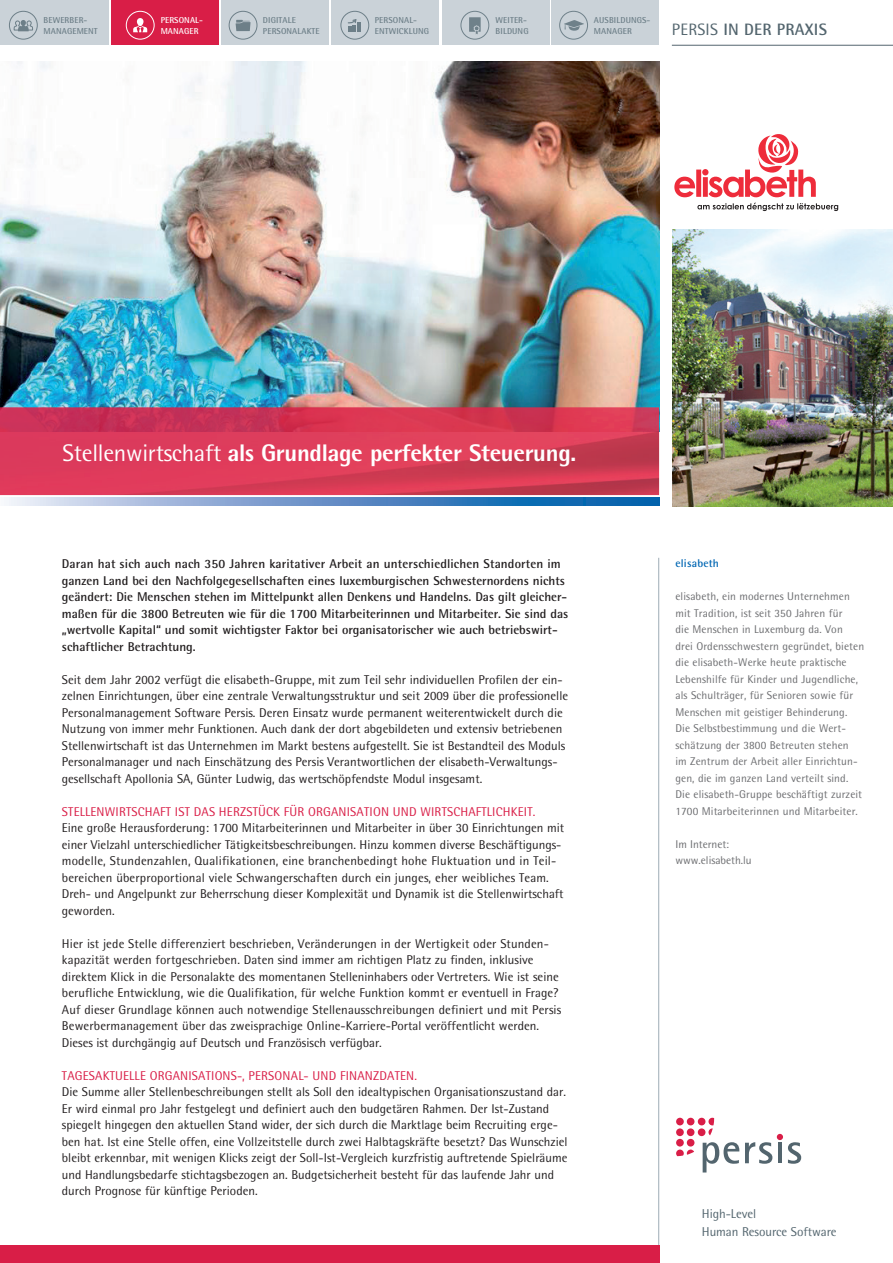
<style>
.page{position:relative;width:893px;height:1263px;background:#fff}
.page>*{position:absolute;margin:0;border:0;box-sizing:border-box;transform-origin:0 0}
.t1{font:800 24px "AT Rotis Semi Sans";letter-spacing:-.015em;color:#fff}
.t2{font:700 16.5px "AT Rotis Semi Sans";letter-spacing:.015em;color:#53656e}
.t3{font:12.9px/17.4px "AT Rotis Semi Sans";letter-spacing:-.005em;color:#53656e}
.t4{font:12.75px/16.5px "AT Rotis Semi Sans";color:#231f20}
.t5{font:700 12.75px/16.5px "AT Rotis Semi Sans";color:#231f20}
.t6{font:12.75px "AT Rotis Semi Sans";letter-spacing:.015em;color:#d91e47}
.t7{font:11.25px/16.5px "AT Rotis Semi Sans";letter-spacing:.01em;color:#6c6d70}
.t8{font:700 11.25px "AT Rotis Semi Sans";letter-spacing:.015em;color:#0166b3}
.t9{font:700 8.55px/10.1px "AT Rotis Semi Sans";letter-spacing:.015em;color:#6d7f88}
.t10{font:700 8.55px/10.1px "AT Rotis Semi Sans";letter-spacing:.015em;color:#fff}
.s1{font-weight:400}
</style>
<div class="page">
<img style="left:0;top:61px;width:659px;height:346px">
<svg style="left:6px;top:497px;width:653px;height:9px;background:#6696c9"></svg>
<img style="left:0;top:407px;width:659px;height:88px">
<svg style="left:697px;top:203px;width:141px;height:8px"></svg>
<svg style="left:674px;top:134px;width:142px;height:63px"></svg>
<img style="left:672px;top:230px;width:221px;height:276px">
<svg style="left:703px;top:1142px;width:36px;height:30px"></svg>
<svg style="left:745px;top:1134px;width:56px;height:30px"></svg>
<div style="left:676px;top:1118px;width:8px;height:7px;background:#d91e47;border-radius:50%"></div>
<div style="left:676px;top:1128px;width:8px;height:8px;background:#d91e47;border-radius:50%"></div>
<div style="left:687px;top:1118px;width:7px;height:7px;background:#d91e47;border-radius:50%"></div>
<div style="left:687px;top:1128px;width:7px;height:8px;background:#d91e47;border-radius:50%"></div>
<div style="left:698px;top:1118px;width:7px;height:7px;background:#d91e47;border-radius:50%"></div>
<div style="left:698px;top:1128px;width:7px;height:8px;background:#d91e47;border-radius:50%"></div>
<div style="left:676px;top:1139px;width:8px;height:7px;background:#d91e47;border-radius:50%"></div>
<div style="left:687px;top:1139px;width:7px;height:7px;background:#d91e47;border-radius:50%"></div>
<svg style="left:708px;top:1118px;width:6px;height:17px"></svg>
<svg style="left:676px;top:1149px;width:18px;height:7px"></svg>
<hr style="left:658px;top:558px;width:1px;height:705px;background:#9dacb5">
<div style="left:0;top:1246px;width:659px;height:17px;background:#d91e47"></div>
<hr style="left:672px;top:45px;width:221px;height:1px;background:#53656e">
<div style="left:442px;top:0;width:107px;height:45px;background:#cad2d8"></div>
<div style="left:552px;top:0;width:107px;height:45px;background:#cad2d8"></div>
<div style="left:332px;top:0;width:107px;height:45px;background:#cad2d8"></div>
<div style="left:221px;top:0;width:108px;height:45px;background:#cad2d8"></div>
<div style="left:111px;top:0;width:108px;height:45px;background:#d91e47"></div>
<div style="left:0;top:0;width:108px;height:45px;background:#cad2d8"></div>
<div style="left:9px;top:11px;width:29px;height:28px;border:1px solid #6d7f88;border-radius:50%"></div>
<svg style="left:13px;top:20px;width:20px;height:11px"></svg>
<div style="left:126px;top:11px;width:28px;height:28px;border:1px solid #fff;border-radius:50%"></div>
<div style="left:137px;top:18px;width:7px;height:8px;background:#fff;border-radius:50%"></div>
<svg style="left:133px;top:25px;width:15px;height:7px"></svg>
<div style="left:229px;top:11px;width:28px;height:28px;border:1px solid #6d7f88;border-radius:50%"></div>
<svg style="left:236px;top:20px;width:15px;height:11px"></svg>
<div style="left:341px;top:11px;width:28px;height:28px;border:1px solid #6d7f88;border-radius:50%"></div>
<svg style="left:347px;top:19px;width:14px;height:13px"></svg>
<div style="left:461px;top:11px;width:28px;height:28px;border:1px solid #6f818a;border-radius:50%"></div>
<svg style="left:469px;top:17px;width:12px;height:17px"></svg>
<div style="left:559px;top:11px;width:29px;height:28px;border:1px solid #6f818a;border-radius:50%"></div>
<svg style="left:564px;top:20px;width:20px;height:11px"></svg>
<p class="t9" style="left:44px;top:15px;width:56px">BEWERBER-<br>MANAGEMENT</p>
<p class="t10" style="left:161px;top:15px;width:44px">PERSONAL-<br>MANAGER</p>
<p class="t9" style="left:263px;top:15px;width:58px">DIGITALE<br>PERSONALAKTE</p>
<p class="t9" style="left:375px;top:15px;width:56px">PERSONAL-<br>ENTWICKLUNG</p>
<p class="t9" style="left:496px;top:15px;width:34px">WEITER-<br>BILDUNG</p>
<p class="t9" style="left:594px;top:15px;width:58px">AUSBILDUNGS-<br>MANAGER</p>
<p class="t2" style="left:672px;top:19px;width:156px"><span class="s1">PERSIS</span> IN DER PRAXIS</p>
<h1 class="t1" style="left:63px;top:438px;width:515px"><span class="s1">Stellenwirtschaft</span> als Grundlage perfekter Steuerung.</h1>
<p class="t5" style="left:62px;top:555px;width:508px">Daran hat sich auch nach 350 Jahren karitativer Arbeit an unterschiedlichen Standorten im ganzen Land bei den Nachfolgegesellschaften eines luxemburgischen Schwesternordens nichts geändert: Die Menschen stehen im Mittelpunkt allen Denkens und Handelns. Das gilt gleicher&shy;maßen für die 3800 Betreuten wie für die 1700 Mitarbeiterinnen und Mitarbeiter. Sie sind das „wertvolle Kapital“ und somit wichtigster Faktor bei organisatorischer wie auch betriebswirt&shy;schaftlicher Betrachtung.</p>
<p class="t4" style="left:62px;top:671px;width:508px">Seit dem Jahr 2002 verfügt die elisabeth-Gruppe, mit zum Teil sehr individuellen Profilen der ein&shy;zelnen Einrichtungen, über eine zentrale Verwaltungsstruktur und seit 2009 über die professionelle Personalmanagement Software Persis. Deren Einsatz wurde permanent weiterentwickelt durch die Nutzung von immer mehr Funktionen. Auch dank der dort abgebildeten und extensiv betriebenen Stellenwirtschaft ist das Unternehmen im Markt bestens aufgestellt. Sie ist Bestandteil des Moduls Personalmanager und nach Einschätzung des Persis Verantwortlichen der elisabeth-Verwaltungs&shy;gesellschaft Apollonia SA, Günter Ludwig, das wertschöpfendste Modul insgesamt.</p>
<p class="t6" style="left:62px;top:804px;width:475px">STELLENWIRTSCHAFT IST DAS HERZSTÜCK FÜR ORGANISATION UND WIRTSCHAFTLICHKEIT.</p>
<p class="t4" style="left:62px;top:819px;width:504px">Eine große Herausforderung: 1700 Mitarbeiterinnen und Mitarbeiter in über 30 Einrichtungen mit einer Vielzahl unterschiedlicher Tätigkeitsbeschreibungen. Hinzu kommen diverse Beschäftigungs&shy;modelle, Stundenzahlen, Qualifikationen, eine branchenbedingt hohe Fluktuation und in Teil&shy;bereichen überproportional viele Schwangerschaften durch ein junges, eher weibliches Team.<br>Dreh- und Angelpunkt zur Beherrschung dieser Komplexität und Dynamik ist die Stellenwirtschaft geworden.</p>
<p class="t4" style="left:62px;top:935px;width:501px">Hier ist jede Stelle differenziert beschrieben, Veränderungen in der Wertigkeit oder Stunden&shy;kapazität werden fortgeschrieben. Daten sind immer am richtigen Platz zu finden, inklusive direktem Klick in die Personalakte des momentanen Stelleninhabers oder Vertreters. Wie ist seine berufliche Entwicklung, wie die Qualifikation, für welche Funktion kommt er eventuell in Frage?<br>Auf dieser Grundlage können auch notwendige Stellenausschreibungen definiert und mit Persis Bewerbermanagement über das zweisprachige Online-Karriere-Portal veröffentlicht werden.<br>Dieses ist durchgängig auf Deutsch und Französisch verfügbar.</p>
<p class="t6" style="left:62px;top:1068px;width:356px">TAGESAKTUELLE ORGANISATIONS-, PERSONAL- UND FINANZDATEN.</p>
<p class="t4" style="left:62px;top:1083px;width:507px">Die Summe aller Stellenbeschreibungen stellt als Soll den idealtypischen Organisationszustand dar.<br>Er wird einmal pro Jahr festgelegt und definiert auch den budgetären Rahmen. Der Ist-Zustand spiegelt hingegen den aktuellen Stand wider, der sich durch die Marktlage beim Recruiting erge&shy;ben hat. Ist eine Stelle offen, eine Vollzeitstelle durch zwei Halbtagskräfte besetzt? Das Wunschziel bleibt erkennbar, mit wenigen Klicks zeigt der Soll-Ist-Vergleich kurzfristig auftretende Spielräume und Handlungsbedarfe stichtagsbezogen an. Budgetsicherheit besteht für das laufende Jahr und durch Prognose für künftige Perioden.</p>
<p class="t8" style="left:675px;top:556px;width:45px">elisabeth</p>
<p class="t7" style="left:675px;top:588px;width:190px">elisabeth, ein modernes Unternehmen mit Tradition, ist seit 350 Jahren für<br>die Menschen in Luxemburg da. Von<br>drei Ordensschwestern gegründet, bieten die elisabeth-Werke heute praktische Lebenshilfe für Kinder und Jugendliche, als Schulträger, für Senioren sowie für Menschen mit geistiger Behinderung.<br>Die Selbstbestimmung und die Wert&shy;schätzung der 3800 Betreuten stehen<br>im Zentrum der Arbeit aller Einrichtun-- gen, die im ganzen Land verteilt sind.<br>Die elisabeth-Gruppe beschäftigt zurzeit 1700 Mitarbeiterinnen und Mitarbeiter.</p>
<p class="t7" style="left:675px;top:835px;width:78px">Im Internet: www.elisabeth.lu</p>
<p class="t3" style="left:702px;top:1205px;width:136px">High-Level<br>Human Resource Software</p>
</div>
